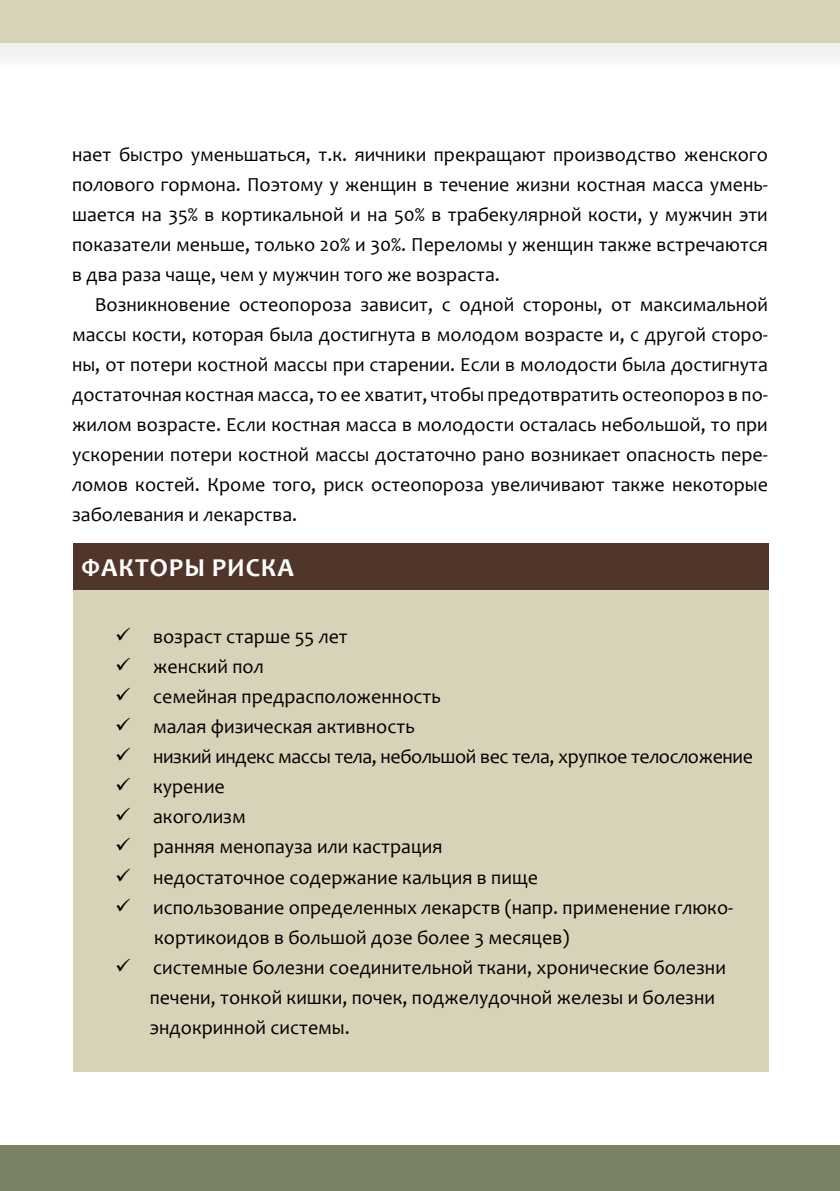
<style>
.page{position:relative;width:840px;height:1191px;background:#fff}
.page>*{position:absolute;margin:0;border:0;box-sizing:border-box;transform-origin:0 0}
.t1{font:700 26px "Candara";letter-spacing:.04em;color:#fff}
.t2{font:20px/30px "Candara";color:#000;text-align:justify}
.t3{font:20px "Candara";letter-spacing:-.02em;color:#000}
</style>
<div class="page">
<div style="left:0;top:0;width:839px;height:43px;background:#d8d2b9"></div>
<div style="left:0;top:1145px;width:839px;height:46px;background:#7a8265"></div>
<hr style="left:839px;top:0;width:1px;height:43px;background:#d8d2b9">
<hr style="left:839px;top:1145px;width:1px;height:46px;background:#7a8265">
<div style="left:73px;top:544px;width:695px;height:46px;background:#50352a"></div>
<div style="left:73px;top:590px;width:695px;height:481px;background:#d8d2b9"></div>
<p class="t2" style="left:72px;top:139px;width:697px">нает быстро уменьшаться, т.к. яичники прекращают производство женского полового гормона. Поэтому у женщин в течение жизни костная масса умень&shy;шается на 35% в кортикальной и на 50% в трабекулярной кости, у мужчин эти показатели меньше, только 20% и 30%. Переломы у женщин также встречаются в два раза чаще, чем у мужчин того же возраста.</p>
<p class="t2" style="left:72px;top:289px;width:697px;text-indent:23px">Возникновение остеопороза зависит, с одной стороны, от максимальной массы кости, которая была достигнута в молодом возрасте и, с другой сторо&shy;ны, от потери костной массы при старении. Если в молодости была достигнута достаточная костная масса, то ее хватит, чтобы предотвратить остеопороз в по&shy;жилом возрасте. Если костная масса в молодости осталась небольшой, то при ускорении потери костной массы достаточно рано возникает опасность пере&shy;ломов костей. Кроме того, риск остеопороза увеличивают также некоторые заболевания и лекарства.</p>
<h1 class="t1" style="left:81px;top:552px;width:214px">ФАКТОРЫ РИСКА</h1>
<p class="t2" style="left:115px;top:622px;width:234px">✓ возраст старше 55 лет</p>
<p class="t2" style="left:115px;top:652px;width:150px">✓ женский пол</p>
<p class="t2" style="left:115px;top:682px;width:327px">✓ семейная предрасположенность</p>
<p class="t2" style="left:115px;top:712px;width:301px">✓ малая физическая активность</p>
<p class="t3" style="left:115px;top:745px;width:639px">✓ низкий индекс массы тела, небольшой вес тела, хрупкое телосложение</p>
<p class="t2" style="left:115px;top:772px;width:111px">✓ курение</p>
<p class="t2" style="left:115px;top:802px;width:132px">✓ акоголизм</p>
<p class="t2" style="left:115px;top:832px;width:328px">✓ ранняя менопауза или кастрация</p>
<p class="t2" style="left:115px;top:862px;width:424px">✓ недостаточное содержание кальция в пище</p>
<p class="t2" style="left:154px;top:892px;width:580px;text-indent:-39px">✓ использование определенных лекарств (напр. применение глюко&shy;кортикоидов в большой дозе более 3 месяцев)</p>
<p class="t2" style="left:150px;top:952px;width:577px;text-align:left;text-indent:-35px">✓ системные болезни соединительной ткани, хронические болезни печени, тонкой кишки, почек, поджелудочной железы и болезни эндокринной системы.</p>
</div>
